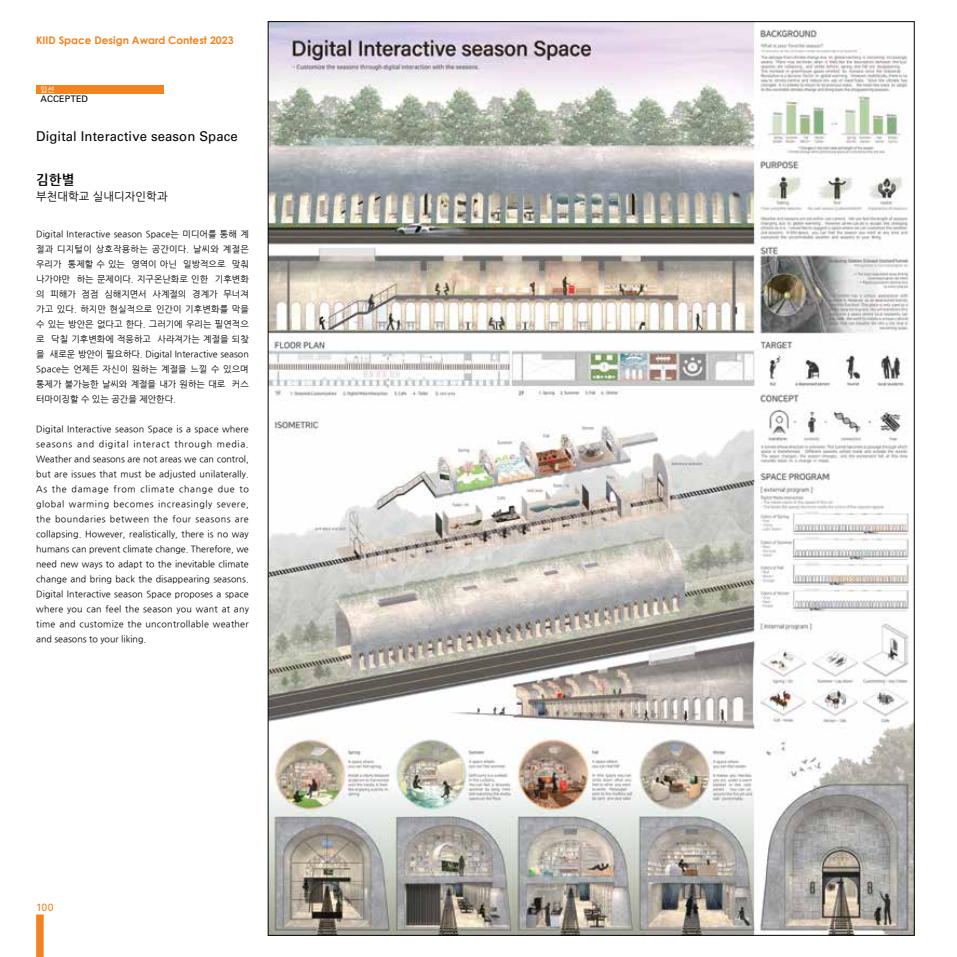
<style>
.page{position:relative;width:957px;height:957px;background:#fff}
.page>*{position:absolute;margin:0;border:0;box-sizing:border-box;transform-origin:0 0}
.t1{font:13.5px "Univers LT Std";letter-spacing:.01em;color:#000}
.t2{font:700 13.5px "Nanum Gothic";color:#000}
.t3{font:11.25px "Nanum Gothic";letter-spacing:.01em;color:#000}
.t4{font:700 10.5px "Century Gothic";color:#f58220}
.t5{font:10.5px "Univers LT Std";color:#f58220}
.t6{font:9px/15px "Nanum Gothic";color:#000;text-align:justify}
.t7{font:9px "Univers LT Std";letter-spacing:.01em;color:#000}
.t8{font:7.5px "Rix Go M";color:#fff}
</style>
<div class="page">
<div style="left:36px;top:914px;width:8px;height:43px;background:#f58220"></div>
<img style="left:270px;top:23px;width:642px;height:910px">
<div style="left:36px;top:85px;width:128px;height:9px;background:#f58220"></div>
<p class="t4" style="left:36px;top:32px;width:199px">KIID Space Design Award Contest 2023</p>
<p class="t8" style="left:41px;top:85px;width:15px">입선</p>
<p class="t7" style="left:41px;top:93px;width:49px">ACCEPTED</p>
<h1 class="t1" style="left:36px;top:128px;width:203px">Digital Interactive season Space</h1>
<h1 class="t2" style="left:36px;top:173px;width:40px">김한별</h1>
<p class="t3" style="left:36px;top:191px;width:133px">부천대학교 실내디자인학과</p>
<p class="t6" style="left:36px;top:227px;width:214px">Digital Interactive season Space는 미디어를 통해 계 절과 디지털이 상호작용하는 공간이다. 날씨와 계절은 우리가 통제할 수 있는 영역이 아닌 일방적으로 맞춰 나가야만 하는 문제이다. 지구온난화로 인한 기후변화 의 피해가 점점 심해지면서 사계절의 경계가 무너져 가고 있다. 하지만 현실적으로 인간이 기후변화를 막을 수 있는 방안은 없다고 한다. 그러기에 우리는 필연적으 로 닥칠 기후변화에 적응하고 사라져가는 계절을 되찾 을 새로운 방안이 필요하다. Digital Interactive season Space는 언제든 자신이 원하는 계절을 느낄 수 있으며 통제가 불가능한 날씨와 계절을 내가 원하는 대로 커스 터마이징할 수 있는 공간을 제안한다.</p>
<p class="t6" style="left:36px;top:422px;width:214px">Digital Interactive season Space is a space where seasons and digital interact through media.<br>Weather and seasons are not areas we can control, but are issues that must be adjusted unilaterally.<br>As the damage from climate change due to global warming becomes increasingly severe, the boundaries between the four seasons are collapsing. However, realistically, there is no way humans can prevent climate change. Therefore, we need new ways to adapt to the inevitable climate change and bring back the disappearing seasons.<br>Digital Interactive season Space proposes a space where you can feel the season you want at any time and customize the uncontrollable weather and seasons to your liking.</p>
<p class="t5" style="left:36px;top:900px;width:19px">100</p>
</div>
